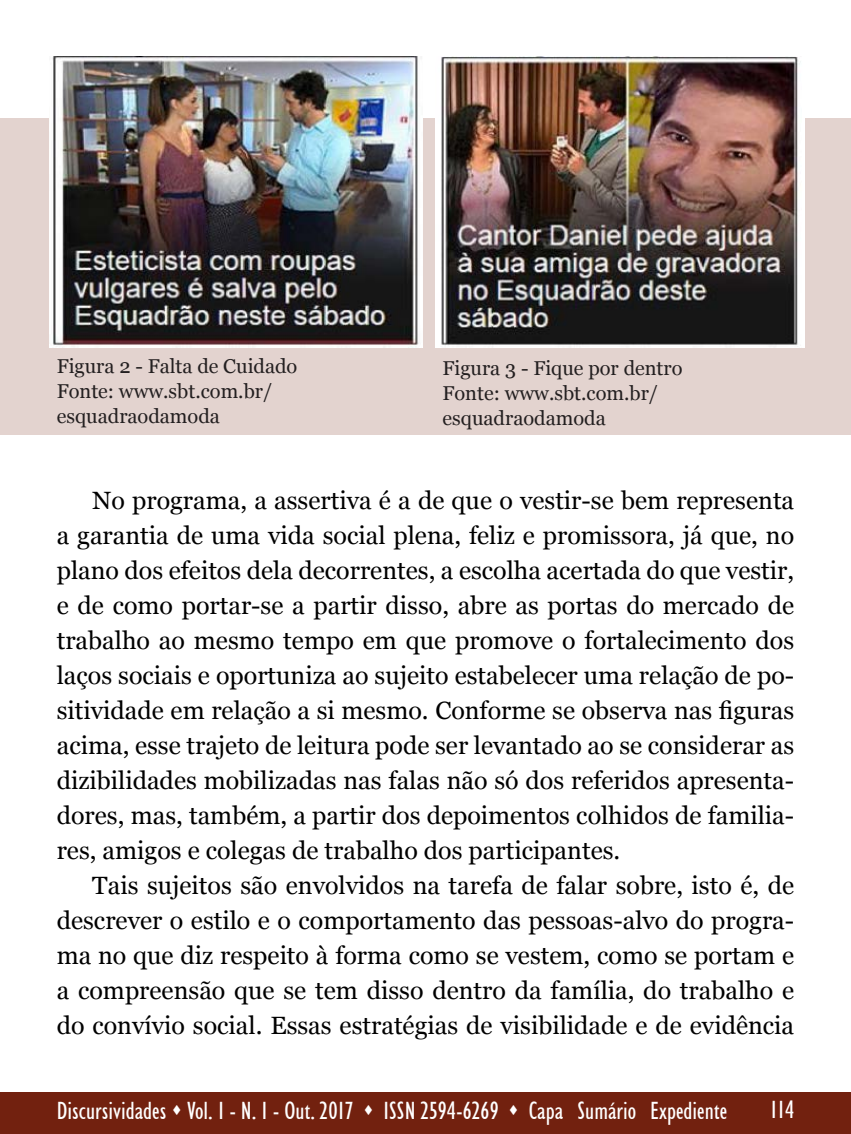
<style>
.page{position:relative;width:851px;height:1134px;background:#fff}
.page>*{position:absolute;margin:0;border:0;box-sizing:border-box;transform-origin:0 0}
.t1{font:25px/35px "Georgia";color:#000;text-align:justify}
.t2{font:condensed 25px "Humanist 521 BT";color:#fff}
.t3{font:20px/25px "Georgia";color:#231f20}
</style>
<div class="page">
<div style="left:0;top:1092px;width:850px;height:42px;background:#72210f"></div>
<div style="left:0;top:118px;width:850px;height:316px;background:#e3d3cf"></div>
<img style="left:50px;top:57px;width:373px;height:290px">
<img style="left:435px;top:57px;width:369px;height:290px">
<p class="t3" style="left:57px;top:354px;width:242px">Figura 2 - Falta de Cuidado<br>Fonte: www.sbt.com.br/ esquadraodamoda</p>
<p class="t3" style="left:442px;top:356px;width:241px">Figura 3 - Fique por dentro<br>Fonte: www.sbt.com.br/ esquadraodamoda</p>
<p class="t1" style="left:57px;top:483px;width:739px;text-indent:36px">No programa, a assertiva é a de que o vestir-se bem representa a garantia de uma vida social plena, feliz e promissora, já que, no plano dos efeitos dela decorrentes, a escolha acertada do que vestir, e de como portar-se a partir disso, abre as portas do mercado de trabalho ao mesmo tempo em que promove o fortalecimento dos laços sociais e oportuniza ao sujeito estabelecer uma relação de po&shy;sitividade em relação a si mesmo. Conforme se observa nas figuras acima, esse trajeto de leitura pode ser levantado ao se considerar as dizibilidades mobilizadas nas falas não só dos referidos apresenta&shy;dores, mas, também, a partir dos depoimentos colhidos de familia&shy;res, amigos e colegas de trabalho dos participantes.</p>
<p class="t1" style="left:57px;top:868px;width:739px;text-indent:36px">Tais sujeitos são envolvidos na tarefa de falar sobre, isto é, de descrever o estilo e o comportamento das pessoas-alvo do progra&shy;ma no que diz respeito à forma como se vestem, como se portam e a compreensão que se tem disso dentro da família, do trabalho e do convívio social. Essas estratégias de visibilidade e de evidência</p>
<p class="t2" style="left:57px;top:1096px;width:672px">Discursividades ▲ Vol. 1 - N. 1 - Out. 2017 ▲ ISSN 2594-6269 ▲ Capa Sumário Expediente</p>
<p class="t2" style="left:770px;top:1095px;width:26px">114</p>
</div>
